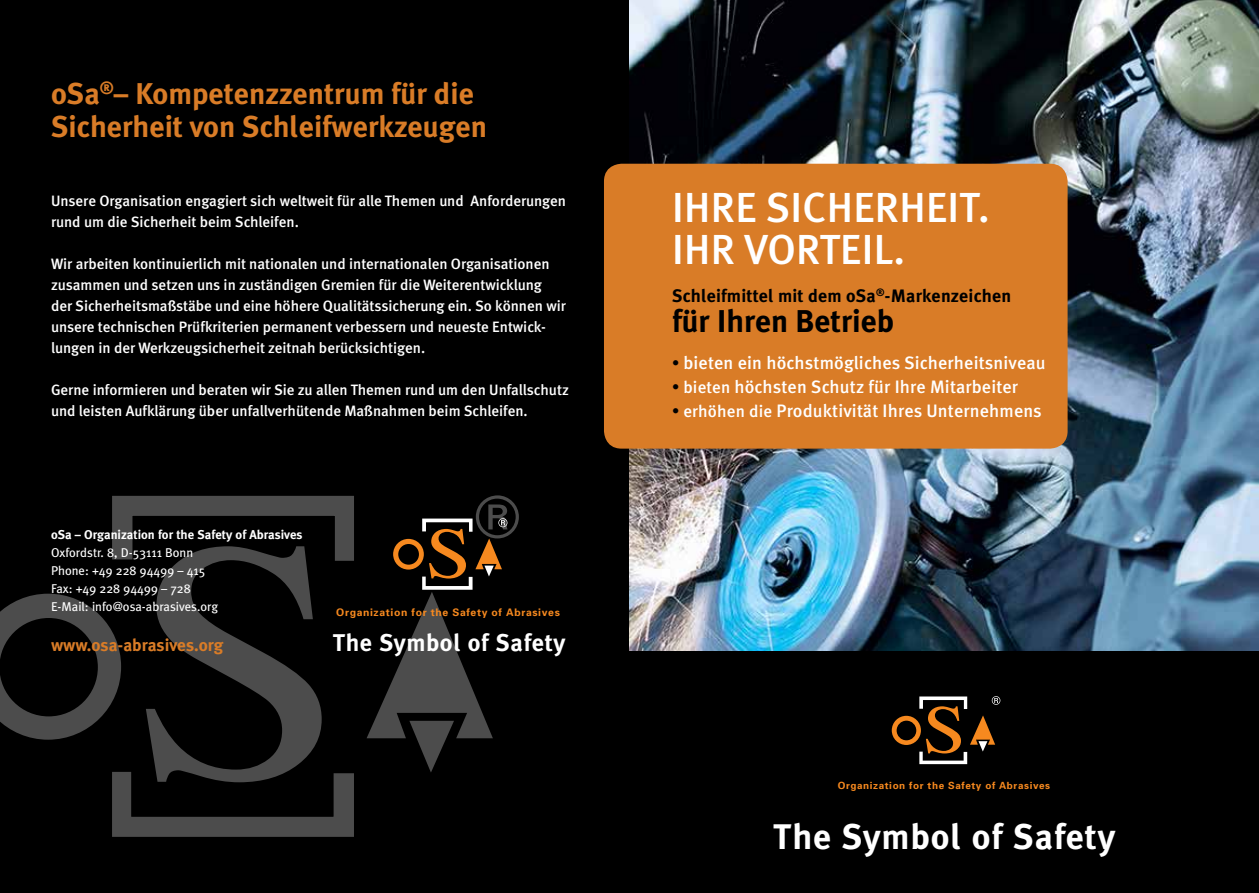
<style>
.page{position:relative;width:1259px;height:893px;background:#000}
.page>*{position:absolute;margin:0;border:0;box-sizing:border-box;transform-origin:0 0}
.t1{font:42px/42px "Meta Medium CELF";letter-spacing:.01em;color:#fff}
.t2{font:700 35.55px "Meta Plus";letter-spacing:.025em;color:#fff}
.t3{font:700 31.5px "Meta Plus";color:#000}
.t4{font:700 30px/33px "Meta Plus";color:#d97c27}
.t5{font:700 24.15px "Meta Plus";letter-spacing:.025em;color:#fff}
.t6{font:18px "Meta Medium CELF";letter-spacing:.01em;color:#fff}
.t7{font:700 18px "Meta Plus";letter-spacing:.01em;color:#000}
.t8{font:700 17.25px "Meta Plus";color:#d97c27}
.t9{font:15px/21px "Meta Medium CELF";color:#fff}
.t10{font:12.75px/18px "Meta Plus";color:#fff}
.t11{font:700 12.75px "Meta Plus";color:#fff}
.t12{font:700 10.35px "Univers";letter-spacing:.06em;color:#f6891f}
.t13{font:700 9.9px "Univers";letter-spacing:.06em;color:#f6891f}
.s1{font-size:14.85px;color:#000}
.s2{font-size:16.95px}
</style>
<div class="page">
<img style="left:629px;top:0;width:630px;height:651px">
<div style="left:604px;top:164px;width:463px;height:285px;background:#d97c27;border-radius:18px"></div>
<svg style="left:891px;top:696px;width:109px;height:68px;background:#3d2a17"></svg>
<svg style="left:0;top:495px;width:355px;height:342px;background:#161616"></svg>
<svg style="left:366px;top:495px;width:153px;height:278px;background:#1d1915"></svg>
<h3 class="t4" style="left:51px;top:77px;width:437px">oSa<sup>®</sup>– Kompetenzzentrum für die<br>Sicherheit von Schleifwerkzeugen</h3>
<p class="t9" style="left:51px;top:190px;width:516px">Unsere Organisation engagiert sich weltweit für alle Themen und Anforderungen rund um die Sicherheit beim Schleifen.</p>
<p class="t9" style="left:51px;top:253px;width:516px">Wir arbeiten kontinuierlich mit nationalen und internationalen Organisationen zusammen und setzen uns in zuständigen Gremien für die Weiterentwicklung der Sicherheitsmaßstäbe und eine höhere Qualitätssicherung ein. So können wir unsere technischen Prüfkriterien permanent verbessern und neueste Entwick&shy;lungen in der Werkzeugsicherheit zeitnah berücksichtigen.</p>
<p class="t9" style="left:51px;top:379px;width:519px">Gerne informieren und beraten wir Sie zu allen Themen rund um den Unfallschutz und leisten Aufklärung über unfallverhütende Maßnahmen beim Schleifen.</p>
<p class="t11" style="left:51px;top:527px;width:253px">oSa – Organization for the Safety of Abrasives</p>
<p class="t10" style="left:51px;top:544px;width:169px">Oxfordstr. 8, D-53111 Bonn<br>Phone: +49 228 94499 – 415<br>Fax: +49 228 94499 – 728<br>E-Mail: info@osa-abrasives.org</p>
<p class="t8" style="left:51px;top:635px;width:174px">www.osa-abrasives.org</p>
<h3 class="t5" style="left:333px;top:628px;width:234px">The Symbol of Safety</h3>
<p class="t12" style="left:336px;top:606px;width:225px">Organization for the Safety of Abrasives</p>
<h1 class="t1" style="left:672px;top:187px;width:319px">Ihre Sicherheit.<br>Ihr Vorteil.</h1>
<p class="t7" style="left:672px;top:285px;width:341px">Schleifmittel mit dem oSa<sup>®</sup>-Markenzeichen</p>
<h3 class="t3" style="left:672px;top:303px;width:224px">für Ihren Betrieb</h3>
<p class="t6" style="left:672px;top:351px;width:375px"><span class="s1">•</span> bieten ein höchstmögliches Sicherheitsniveau</p>
<p class="t6" style="left:672px;top:375px;width:347px"><span class="s1">•</span> <span class="s2">bieten</span> höchsten Schutz für Ihre Mitarbeiter</p>
<p class="t6" style="left:672px;top:399px;width:371px"><span class="s1">•</span> <span class="s2">erhöhen die</span> Produktivität Ihres Unternehmens</p>
<p class="t13" style="left:837px;top:779px;width:214px">Organization for the Safety of Abrasives</p>
<h2 class="t2" style="left:773px;top:816px;width:344px">The Symbol of Safety</h2>
</div>
